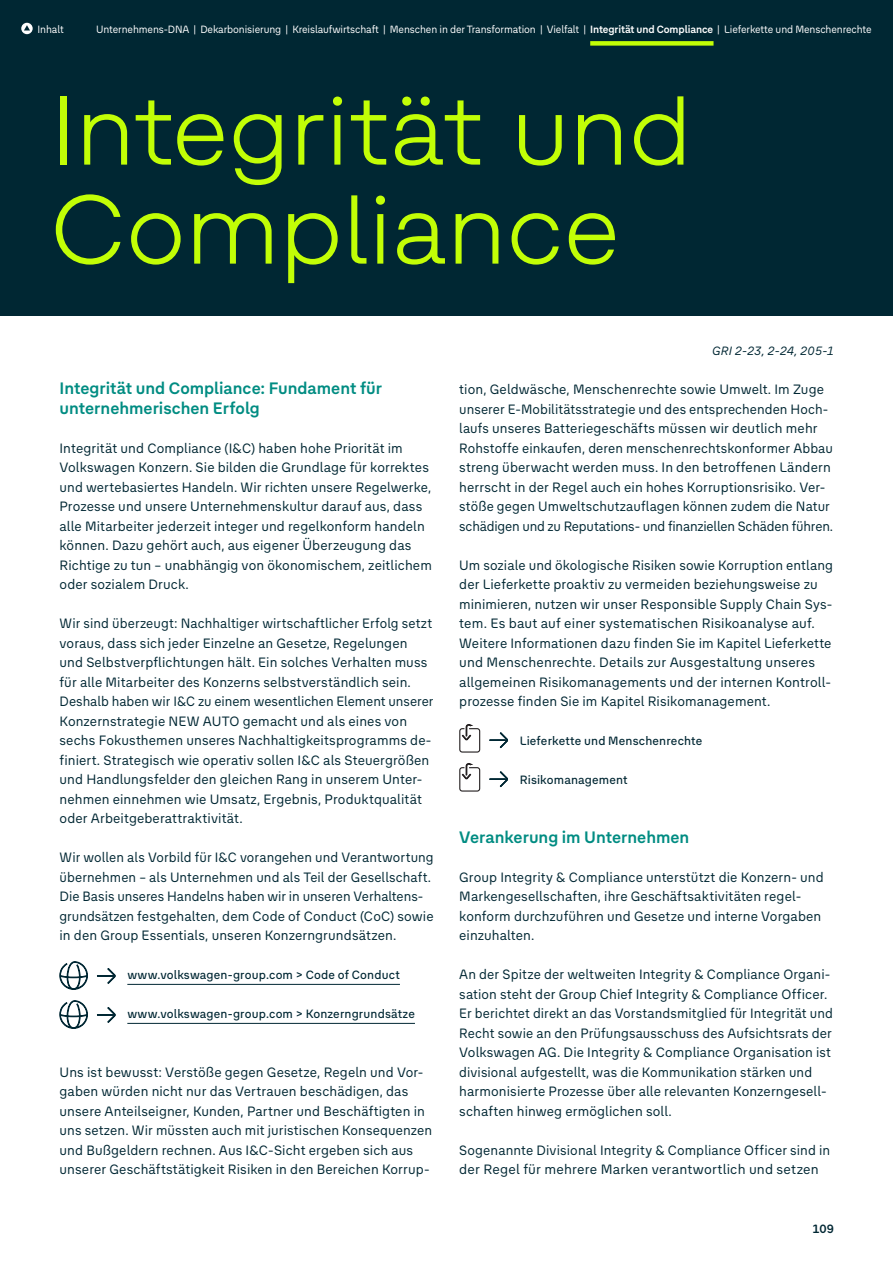
<style>
.page{position:relative;width:893px;height:1263px;background:#fff}
.page>*{position:absolute;margin:0;border:0;box-sizing:border-box;transform-origin:0 0}
.t1{font:300 97.5px/99px "The Group HEAD Pro";letter-spacing:.01em;color:#c2fe06}
.t2{font:700 16.5px/19.5px "The Group TEXT Pro";color:#008c82}
.t3{font:13.5px/19.5px "The Group TEXT Pro";letter-spacing:.01em;color:#002733}
.t4{font:500 12px "The Group TEXT Pro";letter-spacing:.015em;color:#002733}
.t5{font:italic 12px "The Group TEXT Pro";letter-spacing:.01em;color:#002733}
.t6{font:700 12px "The Group TEXT Pro";color:#002733}
.t7{font:10.5px "The Group TEXT Pro";letter-spacing:-.01em;color:#fff}
.s1{font-weight:700}
</style>
<div class="page">
<hr style="left:127px;top:984px;width:273px;height:1px;background:#002733">
<hr style="left:127px;top:1023px;width:288px;height:1px;background:#002733">
<svg style="left:97px;top:968px;width:19px;height:16px"></svg>
<svg style="left:59px;top:961px;width:29px;height:68px"></svg>
<svg style="left:97px;top:1007px;width:19px;height:16px"></svg>
<svg style="left:489px;top:732px;width:19px;height:16px"></svg>
<svg style="left:462px;top:724px;width:11px;height:16px"></svg>
<div style="left:471px;top:726px;width:6px;height:8px;background:#fff"></div>
<div style="left:459px;top:728px;width:21px;height:25px;border:1px solid #231f20;border-radius:2px"></div>
<svg style="left:489px;top:771px;width:19px;height:16px"></svg>
<svg style="left:462px;top:763px;width:11px;height:16px"></svg>
<div style="left:471px;top:765px;width:6px;height:8px;background:#fff"></div>
<div style="left:459px;top:767px;width:21px;height:25px;border:1px solid #231f20;border-radius:2px"></div>
<div style="left:0;top:0;width:893px;height:316px;background:#002733"></div>
<svg style="left:21px;top:23px;width:12px;height:11px"></svg>
<svg style="left:24px;top:25px;width:6px;height:6px"></svg>
<div style="left:590px;top:41px;width:123px;height:5px;background:#c2fe06"></div>
<p class="t7" style="left:38px;top:21px;width:28px">Inhalt</p>
<p class="t7" style="left:96px;top:21px;width:777px">Unternehmens-DNA | Dekarbonisierung | Kreislaufwirtschaft | Menschen in der Transformation | Vielfalt | <span class="s1">Integrität und Compliance</span> | Lieferkette und Menschenrechte</p>
<h1 class="t1" style="left:51px;top:75px;width:642px">Integrität und<br>Compliance</h1>
<p class="t5" style="left:712px;top:342px;width:124px">GRI 2-23, 2-24, 205-1</p>
<p class="t2" style="left:60px;top:377px;width:324px">Integrität und Compliance: Fundament für unternehmerischen Erfolg</p>
<p class="t3" style="left:60px;top:437px;width:374px">Integrität und Compliance (I&amp;C) haben hohe Priorität im Volkswagen Konzern. Sie bilden die Grundlage für korrektes und wertebasiertes Handeln. Wir richten unsere Regelwerke, Prozesse und unsere Unternehmenskultur darauf aus, dass alle Mitarbeiter jederzeit integer und regelkonform handeln können. Dazu gehört auch, aus eigener Überzeugung das Richtige zu tun – unabhängig von ökonomischem, zeitlichem oder sozialem Druck.</p>
<p class="t3" style="left:60px;top:613px;width:376px">Wir sind überzeugt: Nachhaltiger wirtschaftlicher Erfolg setzt voraus, dass sich jeder Einzelne an Gesetze, Regelungen und Selbstverpflichtungen hält. Ein solches Verhalten muss für alle Mitarbeiter des Konzerns selbstverständlich sein.<br>Deshalb haben wir I&amp;C zu einem wesentlichen Element unserer Konzernstrategie NEW AUTO gemacht und als eines von sechs Fokusthemen unseres Nachhaltigkeitsprogramms de&shy;finiert. Strategisch wie operativ sollen I&amp;C als Steuergrößen und Handlungsfelder den gleichen Rang in unserem Unter&shy;nehmen einnehmen wie Umsatz, Ergebnis, Produktqualität oder Arbeitgeberattraktivität.</p>
<p class="t3" style="left:60px;top:847px;width:376px">Wir wollen als Vorbild für I&amp;C vorangehen und Verantwortung übernehmen – als Unternehmen und als Teil der Gesellschaft.<br>Die Basis unseres Handelns haben wir in unseren Verhaltens&shy;grundsätzen festgehalten, dem Code of Conduct (CoC) sowie in den Group Essentials, unseren Konzerngrundsätzen.</p>
<p class="t4" style="left:127px;top:966px;width:274px">www.volkswagen-group.com &gt; Code of Conduct</p>
<p class="t4" style="left:127px;top:1005px;width:289px">www.volkswagen-group.com &gt; Konzerngrundsätze</p>
<p class="t3" style="left:60px;top:1061px;width:374px">Uns ist bewusst: Verstöße gegen Gesetze, Regeln und Vor&shy;gaben würden nicht nur das Vertrauen beschädigen, das unsere Anteilseigner, Kunden, Partner und Beschäftigten in uns setzen. Wir müssten auch mit juristischen Konsequenzen und Bußgeldern rechnen. Aus I&amp;C-Sicht ergeben sich aus unserer Geschäftstätigkeit Risiken in den Bereichen Korrup-</p>
<p class="t3" style="left:459px;top:379px;width:375px">tion, Geldwäsche, Menschenrechte sowie Umwelt. Im Zuge unserer E-Mobilitätsstrategie und des entsprechenden Hoch&shy;laufs unseres Batteriegeschäfts müssen wir deutlich mehr Rohstoffe einkaufen, deren menschenrechtskonformer Abbau streng überwacht werden muss. In den betroffenen Ländern herrscht in der Regel auch ein hohes Korruptionsrisiko. Ver&shy;stöße gegen Umweltschutzauflagen können zudem die Natur schädigen und zu Reputations- und finanziellen Schäden führen.</p>
<p class="t3" style="left:459px;top:554px;width:375px">Um soziale und ökologische Risiken sowie Korruption entlang der Lieferkette proaktiv zu vermeiden beziehungsweise zu minimieren, nutzen wir unser Responsible Supply Chain Sys&shy;tem. Es baut auf einer systematischen Risikoanalyse auf.<br>Weitere Informationen dazu finden Sie im Kapitel Lieferkette und Menschenrechte. Details zur Ausgestaltung unseres allgemeinen Risikomanagements und der internen Kontroll&shy;prozesse finden Sie im Kapitel Risikomanagement.</p>
<p class="t4" style="left:520px;top:732px;width:184px">Lieferkette und Menschenrechte</p>
<p class="t4" style="left:520px;top:771px;width:110px">Risikomanagement</p>
<p class="t2" style="left:459px;top:826px;width:232px">Verankerung im Unternehmen</p>
<p class="t3" style="left:459px;top:866px;width:366px">Group Integrity &amp; Compliance unterstützt die Konzern- und Markengesellschaften, ihre Geschäftsaktivitäten regel&shy;konform durchzuführen und Gesetze und interne Vorgaben einzuhalten.</p>
<p class="t3" style="left:459px;top:964px;width:375px">An der Spitze der weltweiten Integrity &amp; Compliance Organi&shy;sation steht der Group Chief Integrity &amp; Compliance Officer.<br>Er berichtet direkt an das Vorstandsmitglied für Integrität und Recht sowie an den Prüfungsausschuss des Aufsichtsrats der Volkswagen AG. Die Integrity &amp; Compliance Organisation ist divisional aufgestellt, was die Kommunikation stärken und harmonisierte Prozesse über alle relevanten Konzerngesell&shy;schaften hinweg ermöglichen soll.</p>
<p class="t3" style="left:459px;top:1139px;width:373px">Sogenannte Divisional Integrity &amp; Compliance Officer sind in der Regel für mehrere Marken verantwortlich und setzen</p>
<p class="t6" style="left:812px;top:1219px;width:23px">109</p>
</div>
